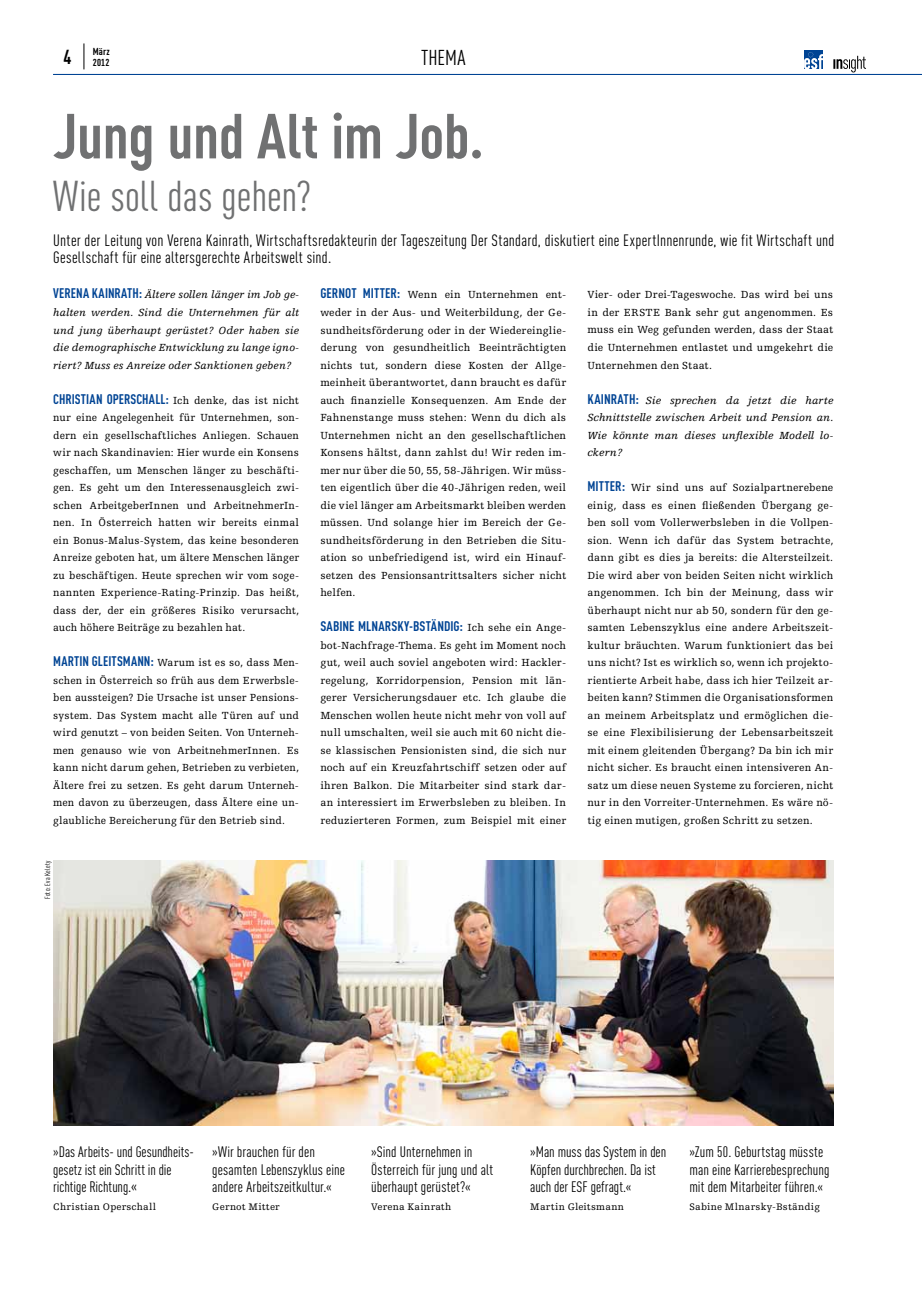
<style>
.page{position:relative;width:922px;height:1312px;background:#fff}
.page>*{position:absolute;margin:0;border:0;box-sizing:border-box;transform-origin:0 0}
.t1{font:700 62.5px "CADIN Condensed";letter-spacing:-.005em;color:#707172}
.t2{font:42.5px "CADIN Condensed";color:#707172}
.t3{font:21.25px "CADIN Condensed";color:#000}
.t4{font:16.25px/17.5px "CADIN Condensed";letter-spacing:.015em;color:#000}
.t5{font:15px/17.5px "CADIN Condensed";color:#000}
.t6{font:700 13.75px "CADIN Condensed";letter-spacing:.01em;color:#004494}
.t7{font:700 13.75px "CADIN Condensed";letter-spacing:.01em;color:#004494;scale:.96 1}
.t8{font:10.88px/17.5px "Egyptienne FLT Std";letter-spacing:.015em;color:#000;text-align:justify}
.t9{font:10.88px/17.5px "Egyptienne FLT Std";letter-spacing:.015em;color:#000;text-align:justify;scale:.96 1}
.t10{font:italic 10.88px/17.5px "Egyptienne F";letter-spacing:.015em;color:#000;text-align:justify;scale:.96 1}
.t11{font:italic 10.88px/17.5px "Egyptienne F";letter-spacing:.015em;color:#000;text-align:justify}
.t12{font:10px "Egyptienne FLT Std";letter-spacing:.03em;color:#000}
.t13{font:700 10px/11.2px "CADIN Condensed";letter-spacing:.02em;color:#000;text-align:right}
.t14{font:7.5px "CADIN Condensed";color:#000}
.s1{font-family:"CADIN Condensed";font-weight:700;font-style:normal;font-size:13.75px;color:#004494}
.s2{font-family:"Egyptienne FLT Std";font-weight:400;font-size:10.88px;color:#000}
.s3{font-family:"CADIN Condensed";font-weight:700;font-size:13.75px;color:#004494}
.s4{font-size:16.25px}
</style>
<div class="page">
<svg style="left:84px;top:43px;width:1px;height:26px"></svg>
<div style="left:804px;top:50px;width:18px;height:19px;background:#004494"></div>
<svg style="left:804px;top:52px;width:18px;height:17px"></svg>
<svg style="left:833px;top:56px;width:32px;height:16px"></svg>
<hr style="left:53px;top:74px;width:868px;height:1px;background:#004494">
<img style="left:53px;top:860px;width:780px;height:265px">
<p class="t13" style="left:63px;top:45px;width:48px">März<br><sup>4</sup> 2012</p>
<h3 class="t3" style="left:421px;top:45px;width:46px">THEMA</h3>
<h1 class="t1" style="left:53px;top:98px;width:432px">Jung und Alt im Job.</h1>
<h2 class="t2" style="left:53px;top:171px;width:259px">Wie soll das gehen?</h2>
<h3 class="t4" style="left:53px;top:231px;width:782px">Unter der Leitung von Verena Kainrath, Wirtschaftsredakteurin der Tageszeitung Der Standard, diskutiert eine ExpertInnenrunde, wie fit Wirtschaft und<br>Gesellschaft für eine altersgerechte Arbeitswelt sind.</h3>
<p class="t10" style="left:53px;top:286px;width:257px"><span class="s1">VERENA KAINRATH :</span> Ältere sollen länger im Job ge&shy;halten werden. Sind die Unternehmen für alt und jung überhaupt gerüstet? Oder haben sie die demographische Entwicklung zu lange igno&shy;riert? Muss es Anreize oder Sanktionen geben?</p>
<p class="t7" style="left:53px;top:390px;width:257px">CHRISTIAN OPERSCHALL: <span class="s2">Ich denke, das ist nicht</span></p>
<p class="t9" style="left:53px;top:409px;width:257px">nur eine Angelegenheit für Unternehmen, son&shy;dern ein gesellschaftliches Anliegen. Schauen wir nach Skandinavien: Hier wurde ein Konsens geschaffen, um Menschen länger zu beschäfti&shy;gen. Es geht um den Interessenausgleich zwi&shy;schen ArbeitgeberInnen und ArbeitnehmerIn&shy;nen. In Österreich hatten wir bereits einmal ein Bonus-Malus-System, das keine besonderen Anreize geboten hat, um ältere Menschen länger zu beschäftigen. Heute sprechen wir vom soge&shy;nannten Experience-Rating-Prinzip. Das heißt, dass der, der ein größeres Risiko verursacht, auch höhere Beiträge zu bezahlen hat.</p>
<p class="t9" style="left:53px;top:654px;width:257px"><span class="s3">MARTIN GLEITSMANN:</span> Warum ist es so, dass Men&shy;schen in Österreich so früh aus dem Erwerbsle&shy;ben aussteigen? Die Ursache ist unser Pensions&shy;system. Das System macht alle Türen auf und wird genutzt – von beiden Seiten. Von Unterneh&shy;men genauso wie von ArbeitnehmerInnen. Es kann nicht darum gehen, Betrieben zu verbieten, Ältere frei zu setzen. Es geht darum Unterneh&shy;men davon zu überzeugen, dass Ältere eine un&shy;glaubliche Bereicherung für den Betrieb sind.</p>
<p class="t14" style="left:43px;top:899px;width:40px;rotate:-90deg">Foto: Eva Kelety</p>
<p class="t6" style="left:320px;top:285px;width:57px">GERNOT MITTER</p>
<p class="t8" style="left:320px;top:286px;width:247px;text-indent:77px"><span class="s3">:</span> Wenn ein Unternehmen ent&shy;weder in der Aus- und Weiterbildung, der Ge&shy;sundheitsförderung oder in der Wiedereinglie&shy;derung von gesundheitlich Beeinträchtigten nichts tut, sondern diese Kosten der Allge&shy;meinheit überantwortet, dann braucht es dafür auch finanzielle Konsequenzen. Am Ende der Fahnenstange muss stehen: Wenn du dich als Unternehmen nicht an den gesellschaftlichen Konsens hältst, dann zahlst du! Wir reden im&shy;mer nur über die 50, 55, 58-Jährigen. Wir müss&shy;ten eigentlich über die 40-Jährigen reden, weil die viel länger am Arbeitsmarkt bleiben werden müssen. Und solange hier im Bereich der Ge&shy;sundheitsförderung in den Betrieben die Situ&shy;ation so unbefriedigend ist, wird ein Hinauf&shy;setzen des Pensionsantrittsalters sicher nicht helfen.</p>
<p class="t6" style="left:320px;top:618px;width:247px">SABINE MLNARSKY-BSTÄNDIG: <span class="s2">Ich sehe ein Ange-</span></p>
<p class="t8" style="left:320px;top:636px;width:247px">bot-Nachfrage-Thema. Es geht im Moment noch gut, weil auch soviel angeboten wird: Hackler&shy;regelung, Korridorpension, Pension mit län&shy;gerer Versicherungsdauer etc. Ich glaube die Menschen wollen heute nicht mehr von voll auf null umschalten, weil sie auch mit 60 nicht die&shy;se klassischen Pensionisten sind, die sich nur noch auf ein Kreuzfahrtschiff setzen oder auf ihren Balkon. Die Mitarbeiter sind stark dar&shy;an interessiert im Erwerbsleben zu bleiben. In reduzierteren Formen, zum Beispiel mit einer</p>
<p class="t8" style="left:587px;top:286px;width:247px">Vier- oder Drei-Tageswoche. Das wird bei uns in der ERSTE Bank sehr gut angenommen. Es muss ein Weg gefunden werden, dass der Staat die Unternehmen entlastet und umgekehrt die Unternehmen den Staat.</p>
<p class="t11" style="left:587px;top:391px;width:247px"><span class="s1">KAINRATH :</span> Sie sprechen da jetzt die harte Schnittstelle zwischen Arbeit und Pension an.<br>Wie könnte man dieses unflexible Modell lo&shy;ckern?</p>
<p class="t6" style="left:587px;top:478px;width:15px">MITTER</p>
<p class="t8" style="left:587px;top:479px;width:247px;text-indent:34px"><span class="s3">:</span> Wir sind uns auf Sozialpartnerebene einig, dass es einen fließenden Übergang ge&shy;ben soll vom Vollerwerbsleben in die Vollpen&shy;sion. Wenn ich dafür das System betrachte, dann gibt es dies ja bereits: die Altersteilzeit.<br>Die wird aber von beiden Seiten nicht wirklich angenommen. Ich bin der Meinung, dass wir überhaupt nicht nur ab 50, sondern für den ge&shy;samten Lebenszyklus eine andere Arbeitszeit&shy;kultur bräuchten. Warum funktioniert das bei uns nicht? Ist es wirklich so, wenn ich projekto&shy;rientierte Arbeit habe, dass ich hier Teilzeit ar&shy;beiten kann? Stimmen die Organisationsformen an meinem Arbeitsplatz und ermöglichen die&shy;se eine Flexibilisierung der Lebensarbeitszeit mit einem gleitenden Übergang? Da bin ich mir nicht sicher. Es braucht einen intensiveren An&shy;satz um diese neuen Systeme zu forcieren, nicht nur in den Vorreiter-Unternehmen. Es wäre nö&shy;tig einen mutigen, großen Schritt zu setzen.</p>
<h3 class="t5" style="left:53px;top:1142px;width:142px">»Das Arbeits- und Gesundheits&shy;gesetz ist ein Schritt in die richtige Richtung<span class="s4">.«</span></h3>
<p class="t12" style="left:53px;top:1200px;width:104px">Christian Operschall</p>
<h3 class="t5" style="left:212px;top:1142px;width:134px">»Wir brauchen für den gesamten Lebenszyklus eine andere Arbeitszeitkultur.«</h3>
<p class="t12" style="left:212px;top:1200px;width:69px">Gernot Mitter</p>
<h3 class="t5" style="left:371px;top:1142px;width:123px">»Sind Unternehmen in<br>Österreich für jung und alt überhaupt gerüstet?«</h3>
<p class="t12" style="left:371px;top:1200px;width:82px">Verena Kainrath</p>
<h3 class="t5" style="left:530px;top:1142px;width:137px">»Man muss das System in den<br>Köpfen durchbrechen. Da ist auch der ESF gefragt.«</h3>
<p class="t12" style="left:530px;top:1200px;width:95px">Martin Gleitsmann</p>
<h3 class="t5" style="left:689px;top:1142px;width:142px">»Zum 50. Geburtstag müsste man eine Karrierebesprechung mit dem Mitarbeiter führen.«</h3>
<p class="t12" style="left:689px;top:1200px;width:132px">Sabine Mlnarsky-Bständig</p>
</div>
